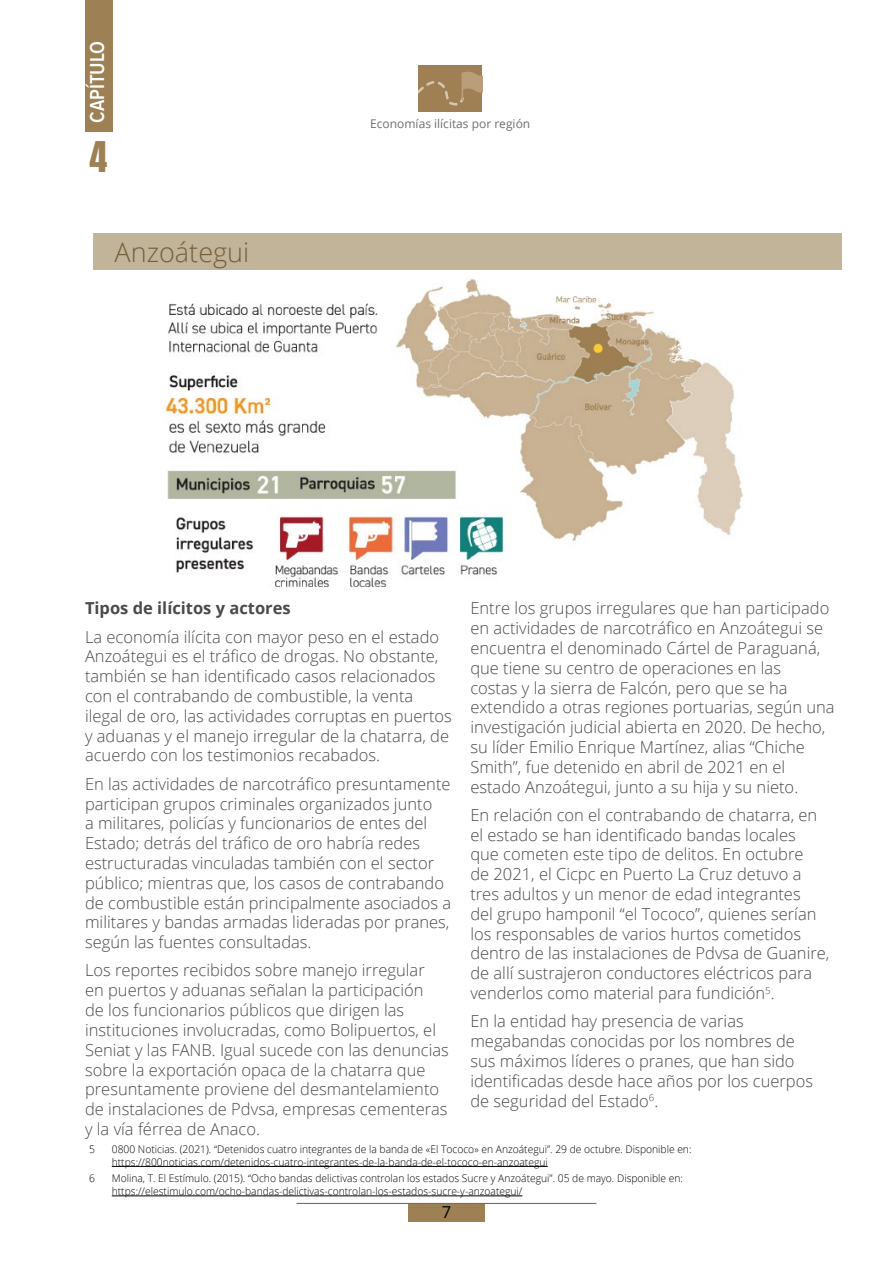
<style>
.page{position:relative;width:893px;height:1263px;background:#fff}
.page>*{position:absolute;margin:0;border:0;box-sizing:border-box;transform-origin:0 0}
.t1{font:36px "Anton";color:#9d8053}
.t2{font:300 27px "Open Sans";color:#745f3d}
.t3{font:600 21px "Proxima Nova Cond";color:#fff}
.t4{font:300 16.5px/19.8px "Open Sans";color:#4a4a49}
.t5{font:700 16.5px "Open Sans";color:#4a4a49}
.t6{font:16.5px "Open Sans";color:#000}
.t7{font:12px "Open Sans";color:#706f6f}
.t8{font:300 10.5px/12.6px "Open Sans";color:#000}
</style>
<div class="page">
<div style="left:85px;top:0;width:28px;height:132px;background:#9d8053"></div>
<div style="left:408px;top:1203px;width:76px;height:19px;background:#9d8053"></div>
<hr style="left:297px;top:1203px;width:299px;height:1px;background:#706f6f">
<div style="left:418px;top:66px;width:64px;height:46px;background:#9e8054"></div>
<svg style="left:418px;top:71px;width:64px;height:35px"></svg>
<hr style="left:112px;top:1166px;width:436px;height:1px;background:#000">
<hr style="left:112px;top:1195px;width:410px;height:1px;background:#000">
<div style="left:94px;top:234px;width:748px;height:36px;background:#c2b499"></div>
<img style="left:162px;top:279px;width:581px;height:308px">
<p class="t3" style="left:88px;top:123px;width:84px;rotate:-90deg">CAPÍTULO</p>
<h1 class="t1" style="left:89px;top:138px;width:19px">4</h1>
<h2 class="t2" style="left:115px;top:234px;width:136px">Anzoátegui</h2>
<p class="t7" style="left:370px;top:116px;width:162px">Economías ilícitas por región</p>
<p class="t5" style="left:85px;top:597px;width:207px">Tipos de ilícitos y actores</p>
<p class="t4" style="left:85px;top:626px;width:368px">La economía ilícita con mayor peso en el estado Anzoátegui es el tráfico de drogas. No obstante, también se han identificado casos relacionados con el contrabando de combustible, la venta ilegal de oro, las actividades corruptas en puertos y aduanas y el manejo irregular de la chatarra, de acuerdo con los testimonios recabados.</p>
<p class="t4" style="left:85px;top:773px;width:368px">En las actividades de narcotráfico presuntamente participan grupos criminales organizados junto<br>a militares, policías y funcionarios de entes del Estado; detrás del tráfico de oro habría redes estructuradas vinculadas también con el sector público; mientras que, los casos de contrabando de combustible están principalmente asociados a militares y bandas armadas lideradas por pranes, según las fuentes consultadas.</p>
<p class="t4" style="left:85px;top:960px;width:365px">Los reportes recibidos sobre manejo irregular<br>en puertos y aduanas señalan la participación<br>de los funcionarios públicos que dirigen las instituciones involucradas, como Bolipuertos, el Seniat y las FANB. Igual sucede con las denuncias sobre la exportación opaca de la chatarra que presuntamente proviene del desmantelamiento de instalaciones de Pdvsa, empresas cementeras y la vía férrea de Anaco.</p>
<p class="t4" style="left:470px;top:598px;width:366px">Entre los grupos irregulares que han participado en actividades de narcotráfico en Anzoátegui se encuentra el denominado Cártel de Paraguaná, que tiene su centro de operaciones en las<br>costas y la sierra de Falcón, pero que se ha extendido a otras regiones portuarias, según una investigación judicial abierta en 2020. De hecho, su líder Emilio Enrique Martínez, alias “Chiche Smith”, fue detenido en abril de 2021 en el estado Anzoátegui, junto a su hija y su nieto.</p>
<p class="t4" style="left:470px;top:804px;width:361px">En relación con el contrabando de chatarra, en el estado se han identificado bandas locales<br>que cometen este tipo de delitos. En octubre<br>de 2021, el Cicpc en Puerto La Cruz detuvo a tres adultos y un menor de edad integrantes<br>del grupo hamponil “el Tococo”, quienes serían los responsables de varios hurtos cometidos dentro de las instalaciones de Pdvsa de Guanire, de allí sustrajeron conductores eléctricos para venderlos como material para fundición<sup>5</sup>.</p>
<p class="t4" style="left:470px;top:1011px;width:344px">En la entidad hay presencia de varias megabandas conocidas por los nombres de sus máximos líderes o pranes, que han sido identificadas desde hace años por los cuerpos de seguridad del Estado<sup>6</sup>.</p>
<p class="t8" style="left:89px;top:1142px;width:7px">5</p>
<p class="t8" style="left:112px;top:1142px;width:581px">0800 Noticias. (2021). “Detenidos cuatro integrantes de la banda de «El Tococo» en Anzoátegui”. 29 de octubre. Disponible en: https://800noticias.com/detenidos-cuatro-integrantes-de-la-banda-de-el-tococo-en-anzoategui</p>
<p class="t8" style="left:89px;top:1172px;width:7px">6</p>
<p class="t8" style="left:112px;top:1172px;width:573px">Molina, T. El Estímulo. (2015). “Ocho bandas delictivas controlan los estados Sucre y Anzoátegui”. 05 de mayo. Disponible en: https://elestimulo.com/ocho-bandas-delictivas-controlan-los-estados-sucre-y-anzoategui/</p>
<p class="t6" style="left:442px;top:1201px;width:11px">7</p>
</div>
